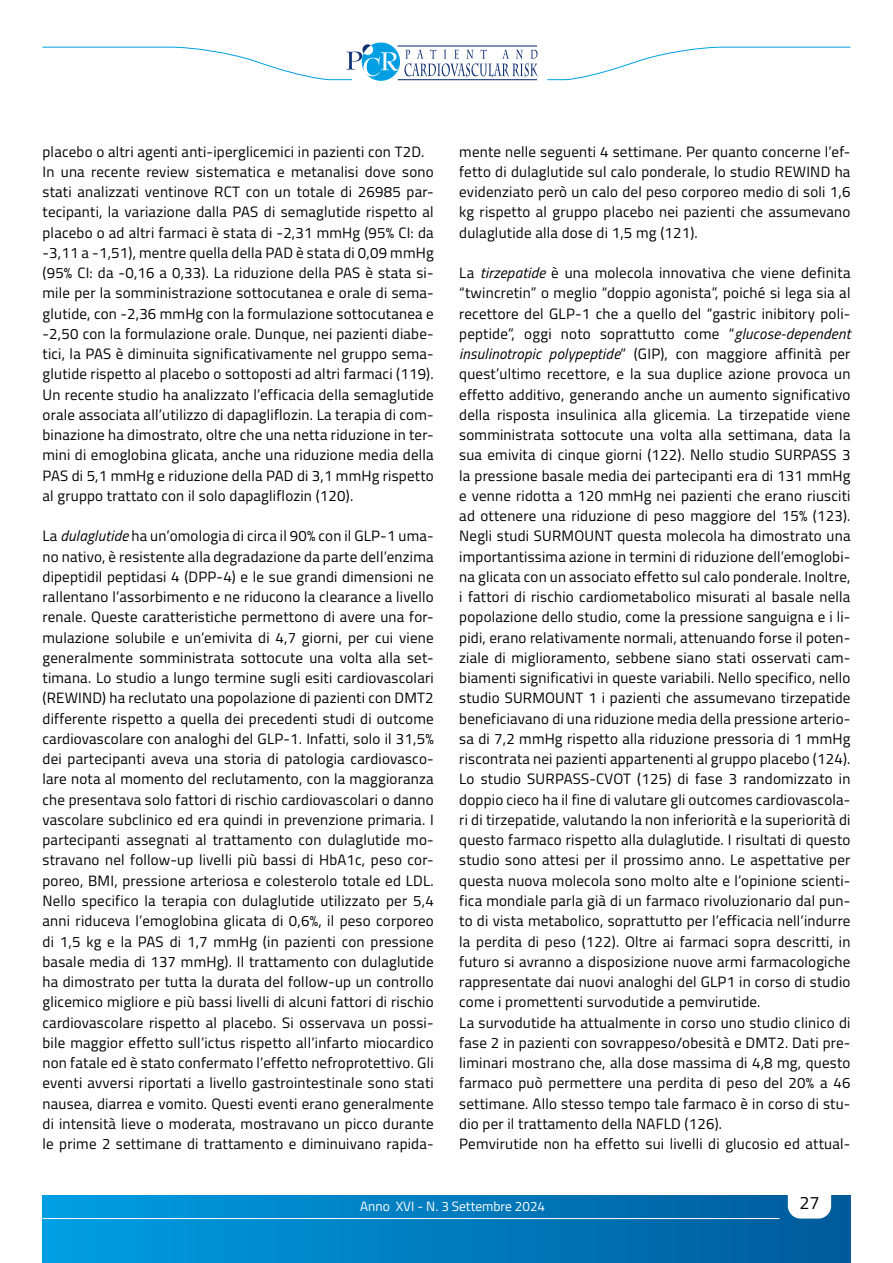
<style>
.page{position:relative;width:893px;height:1263px;background:#fff}
.page>*{position:absolute;margin:0;border:0;box-sizing:border-box;transform-origin:0 0}
.t1{font:18px "Titillium";color:#000}
.t2{font:15px/20.2px "Titillium";letter-spacing:.015em;color:#000}
.t3{font:13.5px "Titillium";color:#fff}
.s1{font-style:italic}
</style>
<div class="page">
<div style="left:43px;top:1195px;width:807px;height:68px;background:linear-gradient(to right,#019fe3,#015a9a)"></div>
<svg style="left:788px;top:1195px;width:43px;height:23px"></svg>
<hr style="left:43px;top:1218px;width:736px;height:1px;background:#fff">
<svg style="left:547px;top:46px;width:304px;height:34px"></svg>
<svg style="left:42px;top:42px;width:496px;height:39px"></svg>
<p class="t2" style="left:43px;top:141px;width:393px">placebo o altri agenti anti-iperglicemici in pazienti con T2D.<br>In una recente review sistematica e metanalisi dove sono stati analizzati ventinove RCT con un totale di 26985 par&shy;tecipanti, la variazione dalla PAS di semaglutide rispetto al placebo o ad altri farmaci è stata di -2,31 mmHg (95% CI: da -3,11 a -1,51), mentre quella della PAD è stata di 0,09 mmHg (95% CI: da -0,16 a 0,33). La riduzione della PAS è stata si&shy;mile per la somministrazione sottocutanea e orale di sema&shy;glutide, con -2,36 mmHg con la formulazione sottocutanea e -2,50 con la formulazione orale. Dunque, nei pazienti diabe&shy;tici, la PAS è diminuita significativamente nel gruppo sema&shy;glutide rispetto al placebo o sottoposti ad altri farmaci (119).<br>Un recente studio ha analizzato l’efficacia della semaglutide orale associata all’utilizzo di dapagliflozin. La terapia di com&shy;binazione ha dimostrato, oltre che una netta riduzione in ter&shy;mini di emoglobina glicata, anche una riduzione media della PAS di 5,1 mmHg e riduzione della PAD di 3,1 mmHg rispetto al gruppo trattato con il solo dapagliflozin (120).</p>
<p class="t2" style="left:43px;top:525px;width:393px;text-align:justify">La <span class="s1">dulaglutide</span> ha un’omologia di circa il 90% con il GLP-1 uma&shy;no nativo, è resistente alla degradazione da parte dell’enzima dipeptidil peptidasi 4 (DPP-4) e le sue grandi dimensioni ne rallentano l’assorbimento e ne riducono la clearance a livello renale. Queste caratteristiche permettono di avere una for&shy;mulazione solubile e un’emivita di 4,7 giorni, per cui viene generalmente somministrata sottocute una volta alla set&shy;timana. Lo studio a lungo termine sugli esiti cardiovascolari (REWIND) ha reclutato una popolazione di pazienti con DMT2 differente rispetto a quella dei precedenti studi di outcome cardiovascolare con analoghi del GLP-1. Infatti, solo il 31,5% dei partecipanti aveva una storia di patologia cardiovasco&shy;lare nota al momento del reclutamento, con la maggioranza che presentava solo fattori di rischio cardiovascolari o danno vascolare subclinico ed era quindi in prevenzione primaria. I partecipanti assegnati al trattamento con dulaglutide mo&shy;stravano nel follow-up livelli più bassi di HbA1c, peso cor&shy;poreo, BMI, pressione arteriosa e colesterolo totale ed LDL.<br>Nello specifico la terapia con dulaglutide utilizzato per 5,4 anni riduceva l’emoglobina glicata di 0,6%, il peso corporeo di 1,5 kg e la PAS di 1,7 mmHg (in pazienti con pressione basale media di 137 mmHg). Il trattamento con dulaglutide ha dimostrato per tutta la durata del follow-up un controllo glicemico migliore e più bassi livelli di alcuni fattori di rischio cardiovascolare rispetto al placebo. Si osservava un possi&shy;bile maggior effetto sull’ictus rispetto all’infarto miocardico non fatale ed è stato confermato l’effetto nefroprotettivo. Gli eventi avversi riportati a livello gastrointestinale sono stati nausea, diarrea e vomito. Questi eventi erano generalmente di intensità lieve o moderata, mostravano un picco durante le prime 2 settimane di trattamento e diminuivano rapida-</p>
<p class="t2" style="left:459px;top:141px;width:393px;text-align:justify">mente nelle seguenti 4 settimane. Per quanto concerne l’ef&shy;fetto di dulaglutide sul calo ponderale, lo studio REWIND ha evidenziato però un calo del peso corporeo medio di soli 1,6 kg rispetto al gruppo placebo nei pazienti che assumevano dulaglutide alla dose di 1,5 mg (121).</p>
<p class="t2" style="left:459px;top:262px;width:393px">La <span class="s1">tirzepatide</span> è una molecola innovativa che viene definita “twincretin” o meglio “doppio agonista”, poiché si lega sia al recettore del GLP-1 che a quello del “gastric inibitory poli&shy;peptide”, oggi noto soprattutto come “<span class="s1">glucose-dependent insulinotropic polypeptide</span>” (GIP), con maggiore affinità per quest’ultimo recettore, e la sua duplice azione provoca un effetto additivo, generando anche un aumento significativo della risposta insulinica alla glicemia. La tirzepatide viene somministrata sottocute una volta alla settimana, data la sua emivita di cinque giorni (122). Nello studio SURPASS 3 la pressione basale media dei partecipanti era di 131 mmHg e venne ridotta a 120 mmHg nei pazienti che erano riusciti ad ottenere una riduzione di peso maggiore del 15% (123).<br>Negli studi SURMOUNT questa molecola ha dimostrato una importantissima azione in termini di riduzione dell’emoglobi&shy;na glicata con un associato effetto sul calo ponderale. Inoltre, i fattori di rischio cardiometabolico misurati al basale nella popolazione dello studio, come la pressione sanguigna e i li&shy;pidi, erano relativamente normali, attenuando forse il poten&shy;ziale di miglioramento, sebbene siano stati osservati cam&shy;biamenti significativi in queste variabili. Nello specifico, nello studio SURMOUNT 1 i pazienti che assumevano tirzepatide beneficiavano di una riduzione media della pressione arterio&shy;sa di 7,2 mmHg rispetto alla riduzione pressoria di 1 mmHg riscontrata nei pazienti appartenenti al gruppo placebo (124).<br>Lo studio SURPASS-CVOT (125) di fase 3 randomizzato in doppio cieco ha il fine di valutare gli outcomes cardiovascola&shy;ri di tirzepatide, valutando la non inferiorità e la superiorità di questo farmaco rispetto alla dulaglutide. I risultati di questo studio sono attesi per il prossimo anno. Le aspettative per questa nuova molecola sono molto alte e l’opinione scienti&shy;fica mondiale parla già di un farmaco rivoluzionario dal pun&shy;to di vista metabolico, soprattutto per l’efficacia nell’indurre la perdita di peso (122). Oltre ai farmaci sopra descritti, in futuro si avranno a disposizione nuove armi farmacologiche rappresentate dai nuovi analoghi del GLP1 in corso di studio come i promettenti survodutide a pemvirutide.<br>La survodutide ha attualmente in corso uno studio clinico di fase 2 in pazienti con sovrappeso/obesità e DMT2. Dati pre&shy;liminari mostrano che, alla dose massima di 4,8 mg, questo farmaco può permettere una perdita di peso del 20% a 46 settimane. Allo stesso tempo tale farmaco è in corso di stu&shy;dio per il trattamento della NAFLD (126).<br>Pemvirutide non ha effetto sui livelli di glucosio ed attual-</p>
<p class="t3" style="left:360px;top:1196px;width:187px">Anno XVI - N. 3 Settembre 2024</p>
<p class="t1" style="left:799px;top:1189px;width:22px">27</p>
</div>
